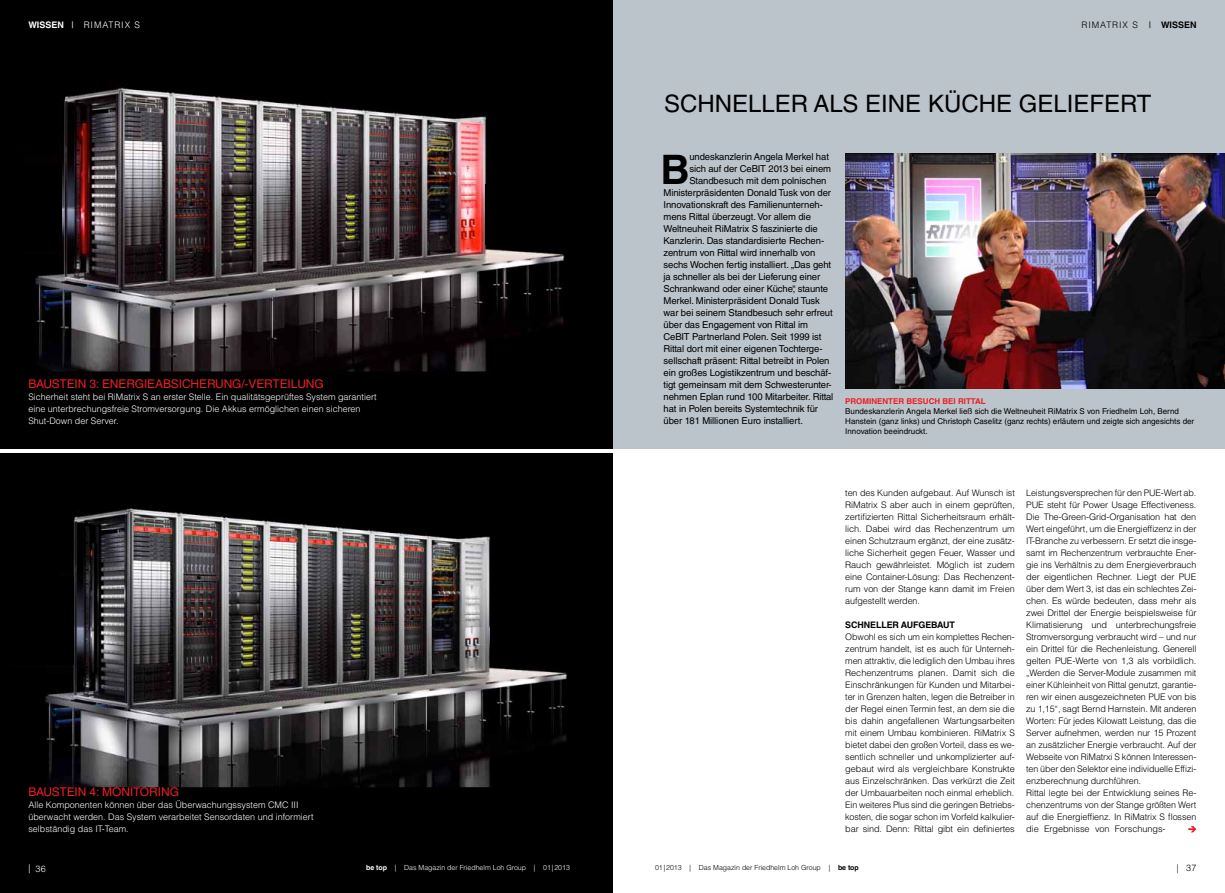
<style>
.page{position:relative;width:1225px;height:893px;background:#fff}
.page>*{position:absolute;margin:0;border:0;box-sizing:border-box;transform-origin:0 0}
.t1{font:700 40.7px "Helvetica LT Std";color:#000}
.t2{font:24px "Helvetica LT Std";color:#000}
.t3{font:12px "Helvetica LT Std";letter-spacing:-.01em;color:#ed1d24}
.t4{font:9.5px "Helvetica LT Std";letter-spacing:-.01em;color:#000}
.t5{font:300 9px/12px "Helvetica LT Std";letter-spacing:-.015em;color:#000;text-align:justify}
.t6{font:300 9px/12px "Helvetica LT Std";color:#fff}
.t7{font:700 9px "Helvetica LT Std";letter-spacing:-.01em;color:#000}
.t8{font:700 9px "Helvetica LT Std";color:#fff}
.t9{font:8px/10px "Helvetica LT Std";color:#000}
.t10{font:700 8px "Helvetica LT Std";color:#ed1d24}
.t11{font:300 7px "Helvetica LT Std";color:#000}
.t12{font:300 7px "Helvetica LT Std";color:#fff}
.s1{font-weight:400}
.s2{font-weight:700}
</style>
<div class="page">
<div style="left:612px;top:0;width:613px;height:448px;background:#bbc4ca"></div>
<img style="left:0;top:0;width:612px;height:448px">
<img style="left:0;top:453px;width:612px;height:440px">
<svg style="left:1188px;top:826px;width:8px;height:6px"></svg>
<img style="left:845px;top:153px;width:380px;height:235px">
<div style="left:0;top:163px;width:62px;height:88px;background:#000"></div>
<div style="left:0;top:576px;width:73px;height:88px;background:#000"></div>
<div style="left:485px;top:184px;width:127px;height:60px;background:#000"></div>
<div style="left:489px;top:598px;width:123px;height:60px;background:#000"></div>
<p class="t8" style="left:28px;top:19px;width:15px">WISSEN</p>
<p class="t6" style="left:71px;top:18px;width:70px"><span class="s1">|</span> RIMATRIX S</p>
<h3 class="t3" style="left:28px;top:377px;width:91px">BAUSTEI N 3: Ener</h3>
<h3 class="t3" style="left:135px;top:377px;width:21px">gieabs</h3>
<h3 class="t3" style="left:179px;top:377px;width:21px">icher</h3>
<h3 class="t3" style="left:215px;top:377px;width:50px">un g/-verte</h3>
<h3 class="t3" style="left:287px;top:377px;width:38px">ilung</h3>
<p class="t6" style="left:28px;top:391px;width:350px">Sicherheit steht bei RiMatrix S an erster Stelle. Ein qualitätsgeprüftes System garantiert eine unterbrechungsfreie Stromversorgung. Die Akkus ermöglichen einen sicheren<br>Shut-Down der Server.</p>
<h3 class="t3" style="left:28px;top:785px;width:32px">Bauste</h3>
<h3 class="t3" style="left:75px;top:785px;width:106px">in 4: Mon itoring</h3>
<p class="t6" style="left:28px;top:799px;width:287px">Alle Komponenten können über das Überwachungssystem CMC III überwacht werden. Das System verarbeitet Sensordaten und informiert selbständig das IT-Team.</p>
<p class="t6" style="left:28px;top:862px;width:19px">| 36</p>
<p class="t12" style="left:366px;top:863px;width:205px"><span class="s2">BE TOP</span> | Das Magazin der Friedhelm Loh Group | 01|2013</p>
<p class="t5" style="left:1081px;top:18px;width:95px">RI MATRIX S <span class="s1">|</span> <span class="s2">WISSEN</span></p>
<h2 class="t2" style="left:664px;top:90px;width:51px">Schne</h2>
<h2 class="t2" style="left:748px;top:90px;width:342px">ller als eine Küche geliefert</h2>
<h1 class="t1" style="left:660px;top:145px;width:26px">B</h1>
<p class="t4" style="left:689px;top:152px;width:141px">undeskanzlerin Angela Merkel hat</p>
<p class="t4" style="left:689px;top:164px;width:143px">sich auf der CeBIT 2013 bei einem</p>
<p class="t4" style="left:689px;top:175px;width:139px">Standbesuch mit dem polnischen</p>
<p class="t4" style="left:663px;top:187px;width:169px">Ministerpräsidenten Donald Tusk von der</p>
<p class="t4" style="left:663px;top:199px;width:161px">I nnovationskraft des Familienunterneh-</p>
<p class="t4" style="left:663px;top:211px;width:149px">mens Rittal überzeugt. Vor allem die</p>
<p class="t4" style="left:663px;top:223px;width:156px">Weltneuheit RiMatrix S faszinierte die</p>
<p class="t4" style="left:663px;top:235px;width:162px">Kanzlerin. Das standardisierte Rechen-</p>
<p class="t4" style="left:663px;top:247px;width:153px">zentrum von Rittal wird innerhalb von</p>
<p class="t4" style="left:663px;top:259px;width:169px">sechs Wochen fertig installiert. „Das geht</p>
<p class="t4" style="left:663px;top:271px;width:158px">ja schneller als bei der Lieferung einer</p>
<p class="t4" style="left:663px;top:283px;width:166px">Schrankwand oder einer Küche“, staunte</p>
<p class="t4" style="left:663px;top:295px;width:158px">Merkel. Ministerpräsident Donald Tusk</p>
<p class="t4" style="left:663px;top:307px;width:171px">war bei seinem Standbesuch sehr erfreut</p>
<p class="t4" style="left:663px;top:319px;width:146px">über das Engagement von Rittal im</p>
<p class="t4" style="left:663px;top:331px;width:160px">CeBIT Partnerland Polen. Seit 1999 ist</p>
<p class="t4" style="left:663px;top:343px;width:160px">Rittal dort mit einer eigenen Tochterge-</p>
<p class="t4" style="left:663px;top:355px;width:167px">sellschaft präsent: Rittal betreibt in Polen</p>
<p class="t4" style="left:663px;top:367px;width:169px">ein großes Logistikzentrum und beschäf-</p>
<p class="t4" style="left:663px;top:379px;width:170px">tigt gemeinsam mit dem Schwesterunter-</p>
<p class="t4" style="left:663px;top:391px;width:171px">nehmen Eplan rund 100 Mitarbeiter. Rittal</p>
<p class="t4" style="left:663px;top:403px;width:156px">hat in Polen bereits Systemtechnik für</p>
<p class="t4" style="left:663px;top:415px;width:141px">über 181 Millionen Euro installiert.</p>
<p class="t10" style="left:845px;top:397px;width:142px">PROMINENTER BESUCH BEI RITTAL</p>
<p class="t9" style="left:845px;top:407px;width:350px">Bundeskanzlerin Angela Merkel ließ sich die Weltneuheit RiMatrix S von Friedhelm Loh, Bernd<br>Hanstein (ganz links) und Christoph Caselitz (ganz rechts) erläutern und zeigte sich angesichts der<br>I nnovation beeindruckt.</p>
<p class="t5" style="left:845px;top:487px;width:171px">ten des Kunden aufgebaut. Auf Wunsch ist RiMatrix S aber auch in einem geprüften, zertifizierten Rittal Sicherheitsraum erhält&shy;lich. Dabei wird das Rechenzentrum um einen Schutzraum ergänzt, der eine zusätz&shy;liche Sicherheit gegen Feuer, Wasser und Rauch gewährleistet. Möglich ist zudem eine Container-Lösung: Das Rechenzent&shy;rum von der Stange kann damit im Freien aufgestellt werden.</p>
<p class="t7" style="left:845px;top:620px;width:109px">SCHNELLER AUFGEBAUT</p>
<p class="t5" style="left:845px;top:631px;width:171px">Obwohl es sich um ein komplettes Rechen&shy;zentrum handelt, ist es auch für Unterneh&shy;men attraktiv, die lediglich den Umbau ihres Rechenzentrums planen. Damit sich die Einschränkungen für Kunden und Mitarbei&shy;ter in Grenzen halten, legen die Betreiber in der Regel einen Termin fest, an dem sie die bis dahin angefallenen Wartungsarbeiten mit einem Umbau kombinieren. RiMatrix S bietet dabei den großen Vorteil, dass es we&shy;sentlich schneller und unkomplizierter auf&shy;gebaut wird als vergleichbare Konstrukte aus Einzelschränken. Das verkürzt die Zeit der Umbauarbeiten noch einmal erheblich.<br>Ein weiteres Plus sind die geringen Betriebs&shy;kosten, die sogar schon im Vorfeld kalkulier&shy;bar sind. Denn: Rittal gibt ein definiertes</p>
<p class="t5" style="left:1026px;top:487px;width:172px;text-align:left">Leistungsversprechen für den PUE-Wert ab.<br>PUE steht für Power Usage Effectiveness.<br>Die The-Green-Grid-Organisation hat den Wert eingeführt, um die Energieffizenz in der IT-Branche zu verbessern. Er setzt die insge&shy;samt im Rechenzentrum verbrauchte Ener&shy;gie ins Verhältnis zu dem Energieverbrauch der eigentlichen Rechner. Liegt der PUE über dem Wert 3, ist das ein schlechtes Zei&shy;chen. Es würde bedeuten, dass mehr als zwei Drittel der Energie beispielsweise für Klimatisierung und unterbrechungsfreie Stromversorgung verbraucht wird – und nur ein Drittel für die Rechenleistung. Generell gelten PUE-Werte von 1,3 als vorbildlich. „Werden die Server-Module zusammen mit einer Kühleinheit von Rittal genutzt, garantie&shy;ren wir einen ausgezeichneten PUE von bis zu 1,15“, sagt Bernd Harnstein. Mit anderen Worten: Für jedes Kilowatt Leistung, das die Server aufnehmen, werden nur 15 Prozent an zusätzlicher Energie verbraucht. Auf der Webseite von RiMatrxi S können I nteressen&shy;ten über den Selektor eine individuelle Effizi&shy;enzberechnung durchführen.<br>Rittal legte bei der Entwicklung seines Re&shy;chenzentrums von der Stange größten Wert auf die Energieffienz. I n RiMatrix S flossen die Ergebnisse von Forschungs-</p>
<p class="t11" style="left:655px;top:863px;width:205px">01|2013 | Das Magazin der Friedhelm Loh Group | <span class="s2">BE TOP</span></p>
<p class="t5" style="left:1176px;top:862px;width:21px">| 37</p>
</div>
